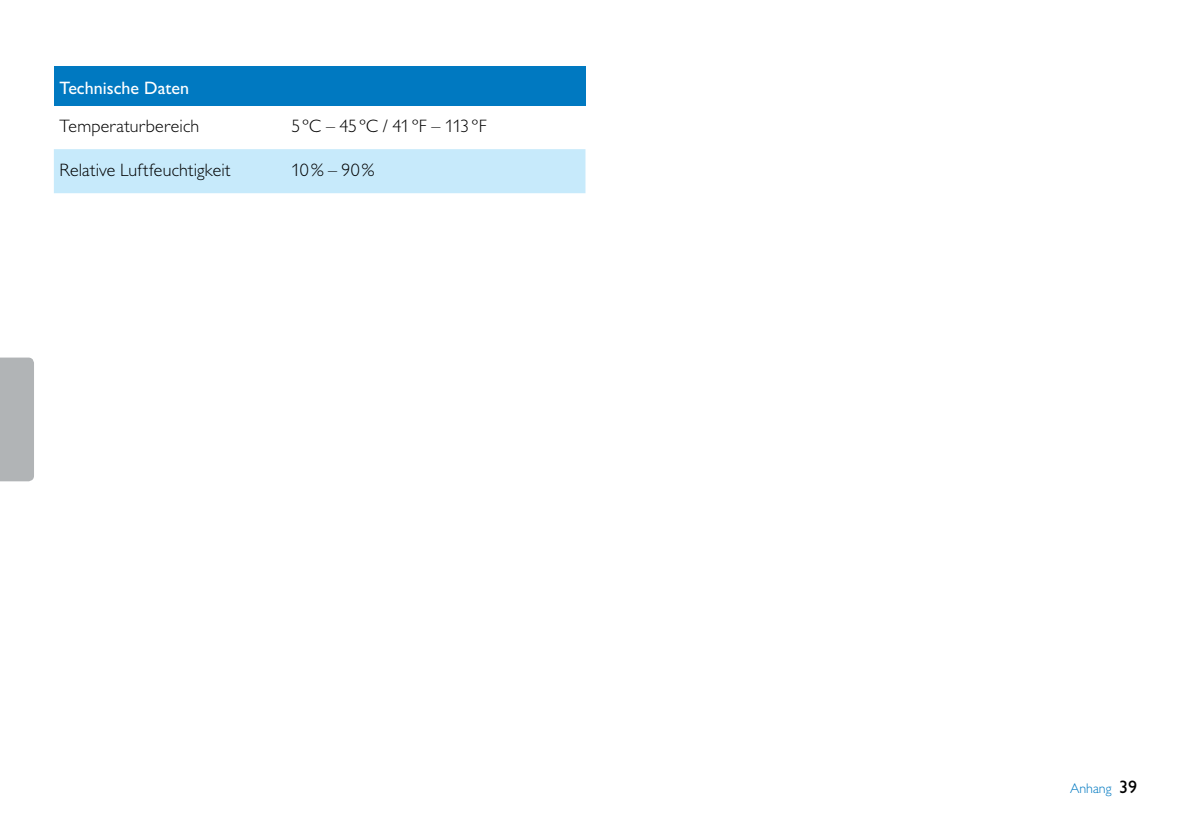
<style>
.page{position:relative;width:1191px;height:840px;background:#fff}
.page>*{position:absolute;margin:0;border:0;box-sizing:border-box;transform-origin:0 0}
.t1{font:300 18px "Gill Sans MT Pro";letter-spacing:.01em;color:#000}
.t2{font:500 18px "Gill Sans MT Pro";color:#fff}
.t3{font:300 14px "Gill Sans MT Pro";color:#0079c1}
.s1{font-weight:500;font-size:18px;color:#000}
</style>
<div class="page">
<div style="left:0;top:357px;width:34px;height:124px;background:#b1b4b6"></div>
<div style="left:54px;top:66px;width:531px;height:39px;background:#0079c1"></div>
<div style="left:54px;top:149px;width:531px;height:44px;background:#c7eafb"></div>
<p class="t2" style="left:60px;top:77px;width:131px">Technische Daten</p>
<p class="t1" style="left:60px;top:115px;width:141px">Temperaturbereich</p>
<p class="t1" style="left:291px;top:115px;width:197px">5ºC – 45ºC / 41ºF – 113ºF</p>
<p class="t1" style="left:60px;top:159px;width:173px">Relative Luftfeuchtigkeit</p>
<p class="t1" style="left:291px;top:159px;width:85px">10% – 90%</p>
<p class="t3" style="left:1070px;top:779px;width:69px">Anhang <span class="s1">39</span></p>
</div>
